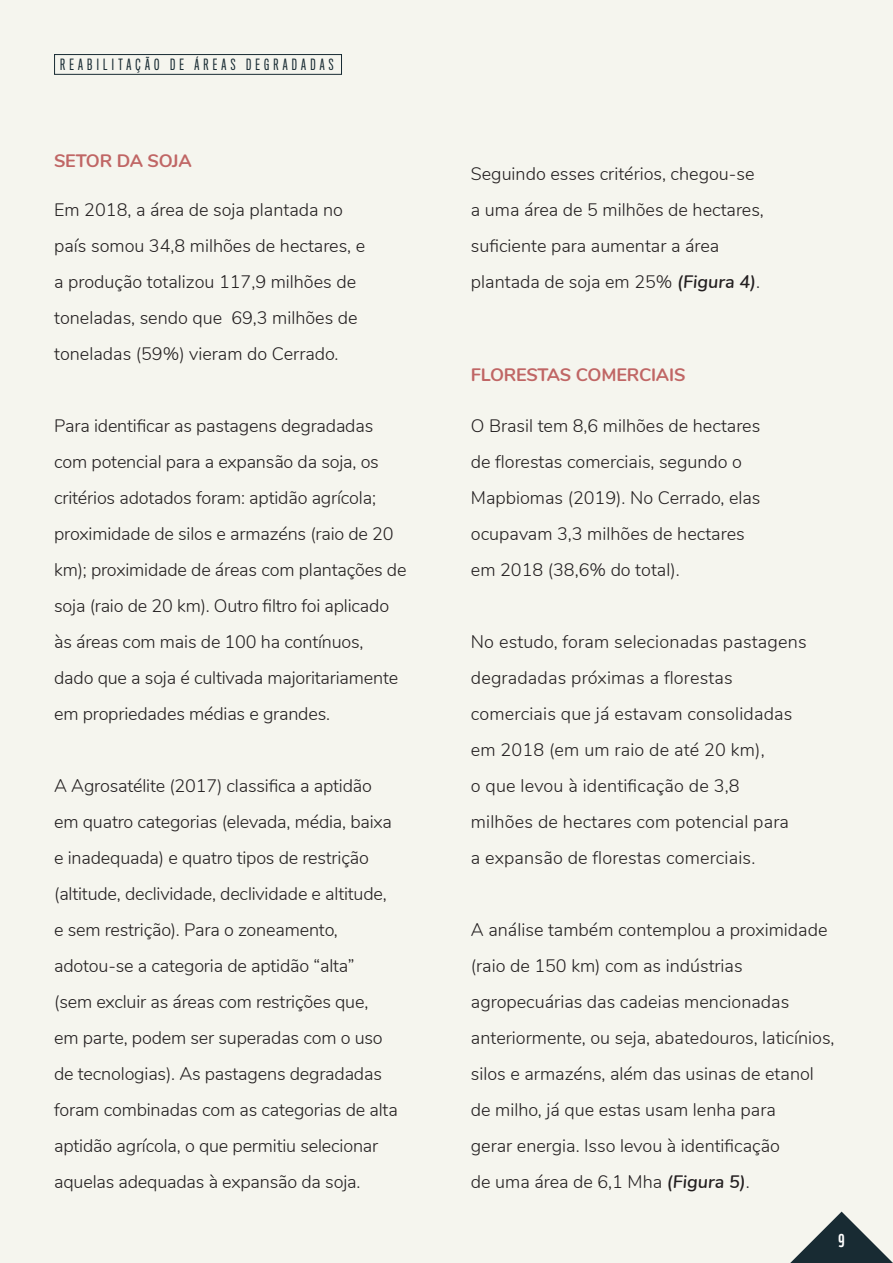
<style>
.page{position:relative;width:893px;height:1263px;background:#f5f5ee}
.page>*{position:absolute;margin:0;border:0;box-sizing:border-box;transform-origin:0 0}
.t1{font:300 18px/36px "Nunito";color:#231f20}
.Box_Texto_Secundário{font:700 18px "Nunito";letter-spacing:-.01em;color:#c06665}
.t2{font:18px "WWF";color:#fff}
.t3{font:14.25px "Titling Gothic FB Comp";letter-spacing:.3em;color:#182b33}
.s1{font-weight:600;font-style:italic}
</style>
<div class="page">
<svg style="left:790px;top:1211px;width:103px;height:52px"></svg>
<div style="left:54px;top:54px;width:288px;height:21px;border:1px solid #182b33"></div>
<p class="t3" style="left:60px;top:56px;width:275px">REABILITAÇÃO DE ÁREAS DEGRADADAS</p>
<p class="Box_Texto_Secundário" style="left:54px;top:148px;width:139px">SETOR DA SOJA</p>
<p class="t1" style="left:54px;top:191px;width:313px">Em 2018, a área de soja plantada no país somou 34,8 milhões de hectares, e a produção totalizou 117,9 milhões de toneladas, sendo que 69,3 milhões de toneladas (59%) vieram do Cerrado.</p>
<p class="t1" style="left:54px;top:407px;width:354px">Para identificar as pastagens degradadas com potencial para a expansão da soja, os critérios adotados foram: aptidão agrícola; proximidade de silos e armazéns (raio de 20 km); proximidade de áreas com plantações de soja (raio de 20 km). Outro filtro foi aplicado às áreas com mais de 100 ha contínuos, dado que a soja é cultivada majoritariamente em propriedades médias e grandes.</p>
<p class="t1" style="left:54px;top:767px;width:345px">A Agrosatélite (2017) classifica a aptidão em quatro categorias (elevada, média, baixa e inadequada) e quatro tipos de restrição (altitude, declividade, declividade e altitude, e sem restrição). Para o zoneamento, adotou-se a categoria de aptidão “alta”<br>(sem excluir as áreas com restrições que,<br>em parte, podem ser superadas com o uso de tecnologias). As pastagens degradadas foram combinadas com as categorias de alta aptidão agrícola, o que permitiu selecionar aquelas adequadas à expansão da soja.</p>
<p class="t1" style="left:471px;top:155px;width:294px">Seguindo esses critérios, chegou-se a uma área de 5 milhões de hectares, suficiente para aumentar a área plantada de soja em 25% <span class="s1">(Figura 4)</span>.</p>
<p class="Box_Texto_Secundário" style="left:471px;top:361px;width:216px">FLORESTAS COMERCIAIS</p>
<p class="t1" style="left:471px;top:407px;width:291px">O Brasil tem 8,6 milhões de hectares de florestas comerciais, segundo o<br>Mapbiomas (2019). No Cerrado, elas ocupavam 3,3 milhões de hectares em 2018 (38,6% do total).</p>
<p class="t1" style="left:471px;top:623px;width:337px">No estudo, foram selecionadas pastagens degradadas próximas a florestas comerciais que já estavam consolidadas em 2018 (em um raio de até 20 km),<br>o que levou à identificação de 3,8<br>milhões de hectares com potencial para<br>a expansão de florestas comerciais.</p>
<p class="t1" style="left:471px;top:911px;width:365px">A análise também contemplou a proximidade (raio de 150 km) com as indústrias agropecuárias das cadeias mencionadas anteriormente, ou seja, abatedouros, laticínios, silos e armazéns, além das usinas de etanol de milho, já que estas usam lenha para<br>gerar energia. Isso levou à identificação<br>de uma área de 6,1 Mha <span class="s1">(Figura 5)</span>.</p>
<p class="t2" style="left:838px;top:1226px;width:8px">9</p>
</div>
